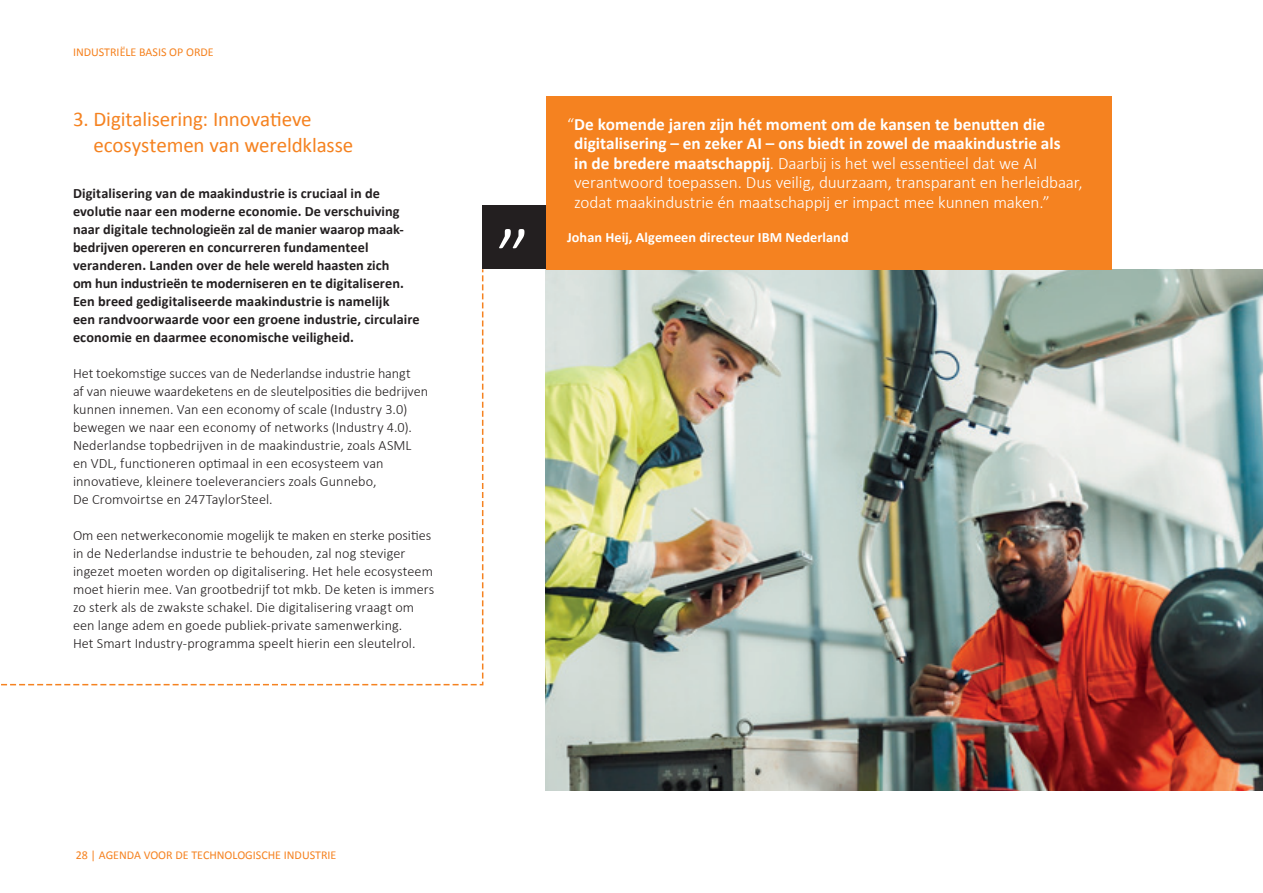
<style>
.page{position:relative;width:1263px;height:893px;background:#fff}
.page>*{position:absolute;margin:0;border:0;box-sizing:border-box;transform-origin:0 0}
.t1{font:300 82.5px "Calibri";color:#fff}
.t2{font:21px/25.5px "Calibri";letter-spacing:-.005em;color:#f58220}
.t3{font:300 17.25px/19.5px "Calibri";letter-spacing:-.005em;color:#fff}
.t4{font:300 14.25px/18px "Calibri";color:#231f20}
.t5{font:700 14.25px/18px "Calibri";letter-spacing:.005em;color:#231f20}
.t6{font:700 14.25px "Calibri";letter-spacing:.005em;color:#fff}
.t7{font:12px "Calibri";color:#f58220}
.s1{font-weight:700}
</style>
<div class="page">
<svg style="left:1px;top:269px;width:483px;height:417px"></svg>
<img style="left:546px;top:269px;width:717px;height:522px">
<div style="left:546px;top:96px;width:565px;height:173px;background:#f58220"></div>
<div style="left:482px;top:206px;width:64px;height:63px;background:#231f20"></div>
<p class="t7" style="left:73px;top:44px;width:142px">INDUSTRIËLE BASIS OP ORDE</p>
<h2 class="t2" style="left:93px;top:105px;width:261px;text-indent:-20px">3. Digitalisering: Innovatieve ecosystemen van wereldklasse</h2>
<p class="t5" style="left:73px;top:184px;width:348px">Digitalisering van de maakindustrie is cruciaal in de evolutie naar een moderne economie. De verschuiving naar digitale technologieën zal de manier waarop maak&shy;bedrijven opereren en concurreren fundamenteel veranderen. Landen over de hele wereld haasten zich<br>om hun industrieën te moderniseren en te digitaliseren.<br>Een breed gedigitaliseerde maakindustrie is namelijk<br>een randvoorwaarde voor een groene industrie, circulaire economie en daarmee economische veiligheid.</p>
<p class="t4" style="left:73px;top:364px;width:357px">Het toekomstige succes van de Nederlandse industrie hangt<br>af van nieuwe waardeketens en de sleutelposities die bedrijven kunnen innemen. Van een economy of scale (Industry 3.0) bewegen we naar een economy of networks (Industry 4.0).<br>Nederlandse topbedrijven in de maakindustrie, zoals ASML en VDL, functioneren optimaal in een ecosysteem van innovatieve, kleinere toeleveranciers zoals Gunnebo,<br>De Cromvoirtse en 247TaylorSteel.</p>
<p class="t4" style="left:73px;top:526px;width:363px">Om een netwerkeconomie mogelijk te maken en sterke posities in de Nederlandse industrie te behouden, zal nog steviger ingezet moeten worden op digitalisering. Het hele ecosysteem moet hierin mee. Van grootbedrijf tot mkb. De keten is immers zo sterk als de zwakste schakel. Die digitalisering vraagt om een lange adem en goede publiek-private samenwerking.<br>Het Smart Industry-programma speelt hierin een sleutelrol.</p>
<h1 class="t1" style="left:497px;top:207px;width:35px">”</h1>
<p class="t3" style="left:574px;top:114px;width:510px;text-indent:-7px">“<span class="s1">De komende jaren zijn hét moment om de kansen te benutten die digitalisering – en zeker AI – ons biedt in zowel de maakindustrie als<br>in de bredere maatschappij</span>. Daarbij is het wel essentieel dat we AI verantwoord toepassen. Dus veilig, duurzaam, transparant en herleidbaar, zodat maakindustrie én maatschappij er impact mee kunnen maken.”</p>
<p class="t6" style="left:567px;top:229px;width:283px">Johan Heij, Algemeen directeur IBM Nederland</p>
<p class="t7" style="left:76px;top:848px;width:262px">28 | AGENDA VOOR DE TECHNOLOGISCHE INDUSTRIE</p>
</div>
